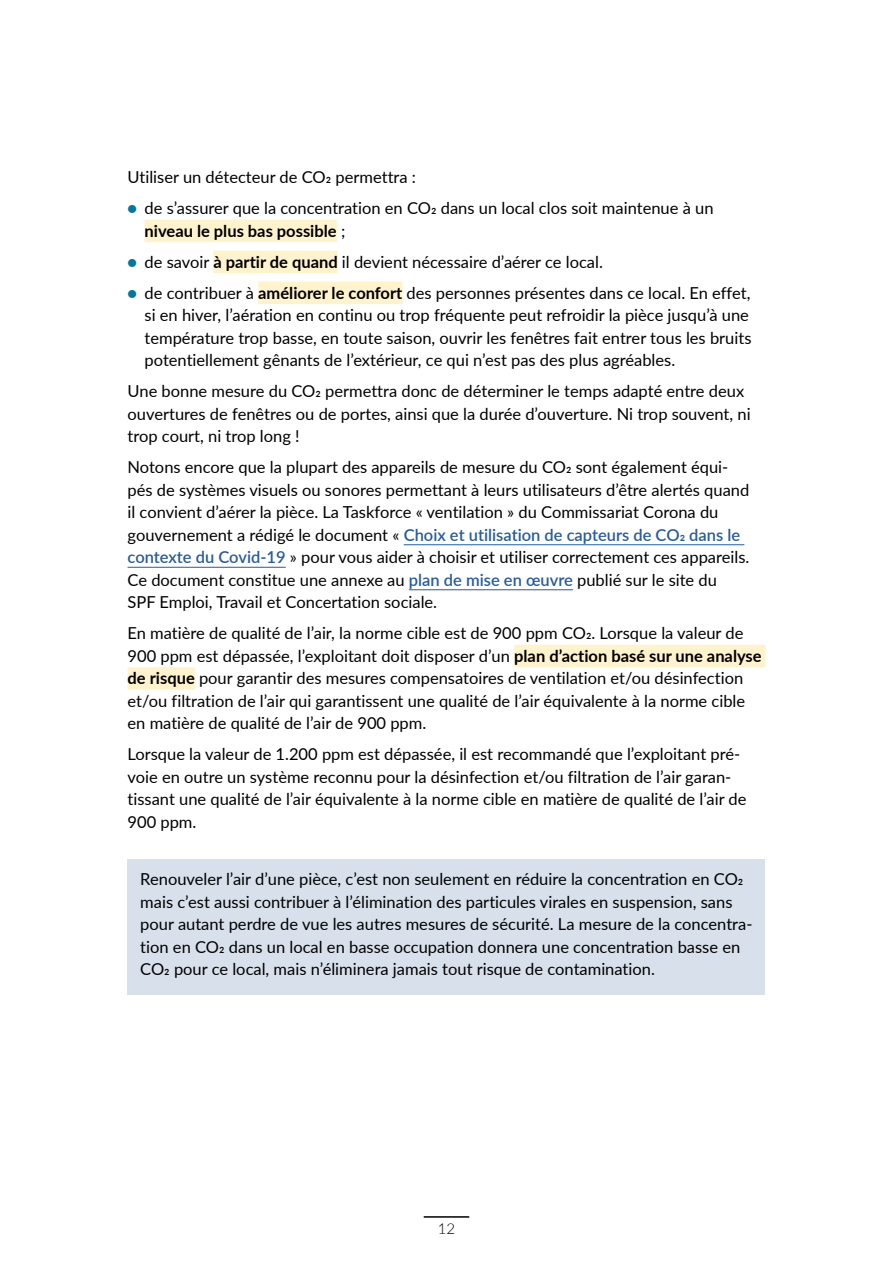
<style>
.page{position:relative;width:893px;height:1263px;background:#fff}
.page>*{position:absolute;margin:0;border:0;box-sizing:border-box;transform-origin:0 0}
.Body_text_Normal{font:16.5px/22.5px "Lato";color:#000}
.Body_text_bullet{font:16.5px/22.5px "Lato";color:#000}
.t1{font:300 15px "Lato";color:#000}
.s1{font-weight:900;color:#04779c}
.s2{font-weight:700}
.s3{font-weight:600;color:#275b9b}
</style>
<div class="page">
<hr style="left:424px;top:1216px;width:45px;height:2px;background:#000">
<div style="left:145px;top:220px;width:192px;height:22px;background:#fff3ce"></div>
<div style="left:213px;top:251px;width:125px;height:22px;background:#fff3ce"></div>
<div style="left:258px;top:282px;width:144px;height:22px;background:#fff3ce"></div>
<hr style="left:404px;top:544px;width:340px;height:1px;background:#275b9b">
<hr style="left:128px;top:567px;width:158px;height:1px;background:#275b9b">
<hr style="left:409px;top:589px;width:164px;height:1px;background:#275b9b">
<div style="left:514px;top:645px;width:251px;height:22px;background:#fff3ce"></div>
<div style="left:128px;top:667px;width:67px;height:23px;background:#fff3ce"></div>
<div style="left:128px;top:859px;width:637px;height:135px;background:#d8e0eb"></div>
<p class="Body_text_Normal" style="left:128px;top:165px;width:290px">Utiliser un détecteur de CO2 permettra :</p>
<p class="Body_text_bullet" style="left:145px;top:196px;width:570px;text-indent:-17px"><span class="s1">•</span> de s’assurer que la concentration en CO2 dans un local clos soit maintenue à un <span class="s2">niveau le plus bas possible</span> ;</p>
<p class="Body_text_bullet" style="left:128px;top:250px;width:477px"><span class="s1">•</span> de savoir <span class="s2">à partir de quand</span> il devient nécessaire d’aérer ce local.</p>
<p class="Body_text_bullet" style="left:145px;top:281px;width:608px;text-indent:-17px"><span class="s1">•</span> de contribuer à <span class="s2">améliorer le confort</span> des personnes présentes dans ce local. En effet, si en hiver, l’aération en continu ou trop fréquente peut refroidir la pièce jusqu’à une température trop basse, en toute saison, ouvrir les fenêtres fait entrer tous les bruits potentiellement gênants de l’extérieur, ce qui n’est pas des plus agréables.</p>
<p class="Body_text_Normal" style="left:128px;top:379px;width:625px">Une bonne mesure du CO2 permettra donc de déterminer le temps adapté entre deux ouvertures de fenêtres ou de portes, ainsi que la durée d’ouverture. Ni trop souvent, ni trop court, ni trop long !</p>
<p class="Body_text_Normal" style="left:128px;top:455px;width:623px">Notons encore que la plupart des appareils de mesure du CO2 sont également équi&shy;pés de systèmes visuels ou sonores permettant à leurs utilisateurs d’être alertés quand il convient d’aérer la pièce. La Taskforce « ventilation » du Commissariat Corona du gouvernement a rédigé le document « <span class="s3">Choix et utilisation de capteurs de CO2 dans le contexte du Covid-19</span> » pour vous aider à choisir et utiliser correctement ces appareils.<br>Ce document constitue une annexe au <span class="s3">plan de mise en œuvre</span> publié sur le site du<br>SPF Emploi, Travail et Concertation sociale.</p>
<p class="Body_text_Normal" style="left:128px;top:621px;width:636px">En matière de qualité de l’air, la norme cible est de 900 ppm CO2. Lorsque la valeur de 900 ppm est dépassée, l’exploitant doit disposer d’un <span class="s2">plan d’action basé sur une analyse de risque</span> pour garantir des mesures compensatoires de ventilation et/ou désinfection et/ou filtration de l’air qui garantissent une qualité de l’air équivalente à la norme cible en matière de qualité de l’air de 900 ppm.</p>
<p class="Body_text_Normal" style="left:128px;top:742px;width:620px">Lorsque la valeur de 1.200 ppm est dépassée, il est recommandé que l’exploitant pré&shy;voie en outre un système reconnu pour la désinfection et/ou filtration de l’air garan&shy;tissant une qualité de l’air équivalente à la norme cible en matière de qualité de l’air de 900 ppm.</p>
<p class="Body_text_Normal" style="left:140px;top:867px;width:614px">Renouveler l’air d’une pièce, c’est non seulement en réduire la concentration en CO2 mais c’est aussi contribuer à l’élimination des particules virales en suspension, sans pour autant perdre de vue les autres mesures de sécurité. La mesure de la concentra&shy;tion en CO2 dans un local en basse occupation donnera une concentration basse en CO2 pour ce local, mais n’éliminera jamais tout risque de contamination.</p>
<p class="t1" style="left:438px;top:1218px;width:19px">12</p>
</div>
